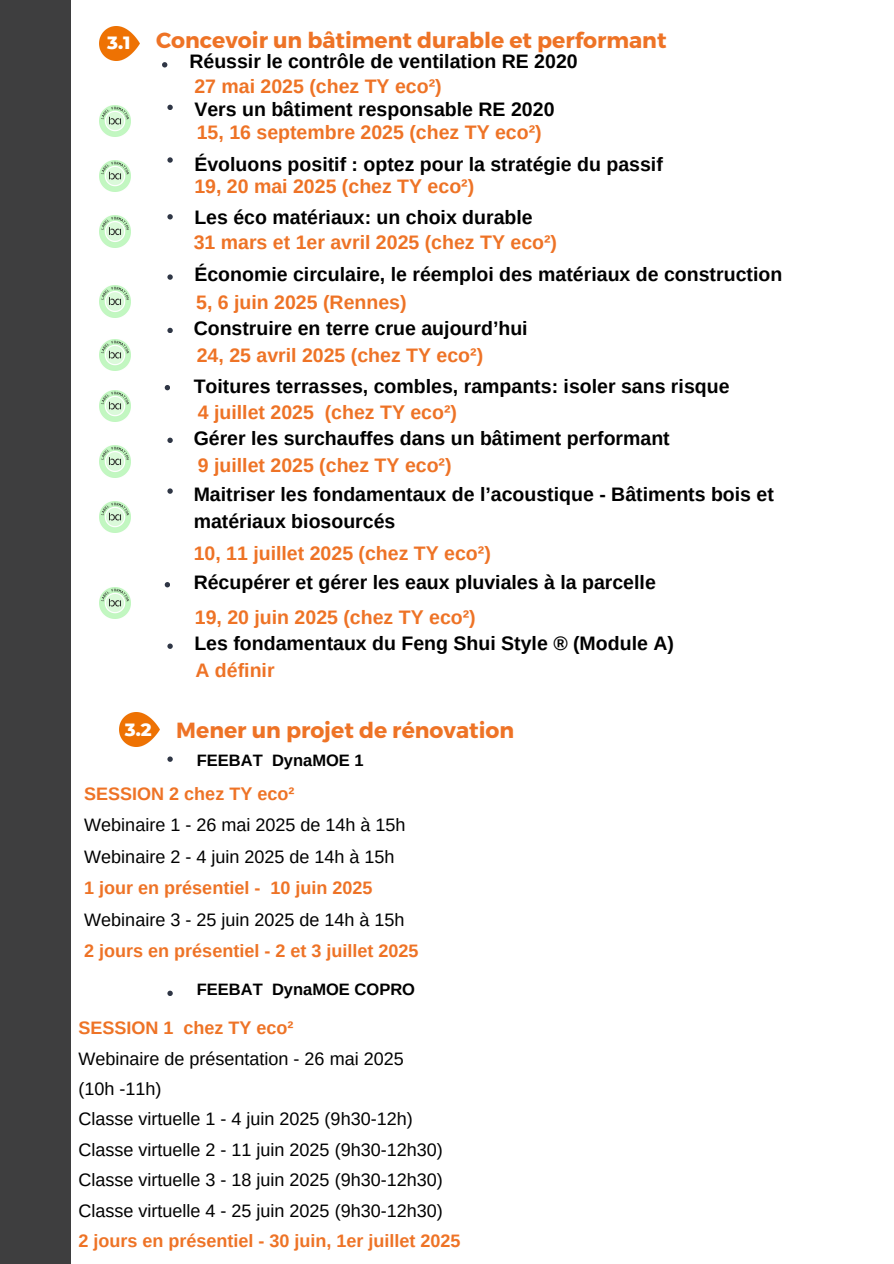
<style>
.page{position:relative;width:894px;height:1264px;background:#fff}
.page>*{position:absolute;margin:0;border:0;box-sizing:border-box;transform-origin:0 0}
.t1{font:700 21.9px "Montserrat";color:#ee7326}
.t2{font:700 19.5px/27px "Arimo";color:#000}
.t3{font:700 19.5px "Arimo";color:#ee7326}
.t4{font:800 18.15px "Montserrat";color:#fff}
.t5{font:18px/30.5px "Arimo";color:#000}
.t6{font:700 16.5px "Arimo";color:#000}
.s1{font-weight:700;color:#ee7326}
</style>
<div class="page">
<div style="left:0;top:0;width:70px;height:1263px;background:#3e3e3f"></div>
<svg style="left:167px;top:756px;width:6px;height:5px"></svg>
<img style="left:99px;top:26px;width:41px;height:34px">
<img style="left:119px;top:713px;width:41px;height:33px">
<svg style="left:167px;top:990px;width:6px;height:6px"></svg>
<svg style="left:167px;top:105px;width:6px;height:5px"></svg>
<svg style="left:167px;top:157px;width:6px;height:6px"></svg>
<svg style="left:167px;top:214px;width:6px;height:5px"></svg>
<svg style="left:167px;top:274px;width:6px;height:6px"></svg>
<svg style="left:167px;top:328px;width:6px;height:5px"></svg>
<svg style="left:165px;top:385px;width:5px;height:5px"></svg>
<svg style="left:167px;top:437px;width:6px;height:6px"></svg>
<svg style="left:167px;top:488px;width:6px;height:6px"></svg>
<svg style="left:165px;top:582px;width:5px;height:5px"></svg>
<svg style="left:167px;top:643px;width:6px;height:6px"></svg>
<svg style="left:162px;top:62px;width:5px;height:5px"></svg>
<img style="left:99px;top:160px;width:32px;height:31px">
<img style="left:99px;top:105px;width:32px;height:32px">
<img style="left:99px;top:216px;width:32px;height:31px">
<img style="left:99px;top:286px;width:32px;height:31px">
<img style="left:99px;top:339px;width:32px;height:32px">
<img style="left:99px;top:390px;width:32px;height:32px">
<img style="left:99px;top:445px;width:32px;height:32px">
<img style="left:99px;top:587px;width:32px;height:32px">
<img style="left:99px;top:501px;width:32px;height:32px">
<p class="t4" style="left:107px;top:32px;width:25px">3.1</p>
<p class="t1" style="left:156px;top:26px;width:511px">Concevoir un bâtiment durable et performant</p>
<h2 class="t2" style="left:189px;top:47px;width:389px">Réussir le contrôle de ventilation RE 2020</h2>
<p class="t3" style="left:194px;top:75px;width:249px">27 mai 2025 (chez TY eco²)</p>
<p class="t2" style="left:194px;top:96px;width:361px">Vers un bâtiment responsable RE 2020</p>
<p class="t3" style="left:197px;top:121px;width:346px">15, 16 septembre 2025 (chez TY eco²)</p>
<p class="t2" style="left:194px;top:150px;width:470px">Évoluons positif : optez pour la stratégie du passif</p>
<p class="t3" style="left:194px;top:176px;width:281px">19, 20 mai 2025 (chez TY eco²)</p>
<p class="t2" style="left:194px;top:204px;width:340px">Les éco matériaux: un choix durable</p>
<p class="t3" style="left:194px;top:231px;width:365px">31 mars et 1er avril 2025 (chez TY eco²)</p>
<p class="t2" style="left:194px;top:261px;width:589px">Économie circulaire, le réemploi des matériaux de construction</p>
<h2 class="t3" style="left:196px;top:291px;width:212px">5, 6 juin 2025 (Rennes)</h2>
<p class="t2" style="left:194px;top:314px;width:335px">Construire en terre crue aujourd’hui</p>
<h2 class="t3" style="left:197px;top:344px;width:288px">24, 25 avril 2025 (chez TY eco²)</h2>
<p class="t2" style="left:194px;top:373px;width:537px">Toitures terrasses, combles, rampants: isoler sans risque</p>
<h2 class="t3" style="left:198px;top:401px;width:117px">4 juillet 2025</h2>
<p class="t3" style="left:325px;top:401px;width:134px">(chez TY eco²)</p>
<h2 class="t2" style="left:194px;top:425px;width:477px">Gérer les surchauffes dans un bâtiment performant</h2>
<p class="t3" style="left:198px;top:454px;width:255px">9 juillet 2025 (chez TY eco²)</p>
<h2 class="t2" style="left:194px;top:480px;width:581px">Maitriser les fondamentaux de l’acoustique - Bâtiments bois et matériaux biosourcés</h2>
<p class="t3" style="left:194px;top:542px;width:298px">10, 11 juillet 2025 (chez TY eco²)</p>
<h2 class="t2" style="left:194px;top:569px;width:463px">Récupérer et gérer les eaux pluviales à la parcelle</h2>
<p class="t3" style="left:195px;top:606px;width:282px">19, 20 juin 2025 (chez TY eco²)</p>
<h2 class="t2" style="left:194px;top:630px;width:481px">Les fondamentaux du Feng Shui Style ® (Module A)</h2>
<p class="t3" style="left:195px;top:659px;width:81px">A définir</p>
<p class="t4" style="left:125px;top:718px;width:28px">3.2</p>
<p class="t1" style="left:176px;top:716px;width:339px">Mener un projet de rénovation</p>
<h2 class="t6" style="left:197px;top:751px;width:168px">FEEBAT DynaMOE 1</h2>
<h2 class="t5" style="left:84px;top:777px;width:335px;line-height:31.5px"><span class="s1">SESSION 2 chez TY eco²<br></span>Webinaire 1 - 26 mai 2025 de 14h à 15h Webinaire 2 - 4 juin 2025 de 14h à 15h<br><span class="s1">1 jour en présentiel - 10 juin 2025<br></span>Webinaire 3 - 25 juin 2025 de 14h à 15h <span class="s1">2 jours en présentiel - 2 et 3 juillet 2025</span></h2>
<p class="t6" style="left:197px;top:980px;width:220px">FEEBAT DynaMOE COPRO</p>
<p class="t5" style="left:78px;top:1012px;width:383px"><span class="s1">SESSION 1 chez TY eco²<br></span>Webinaire de présentation - 26 mai 2025<br>(10h -11h)<br>Classe virtuelle 1 - 4 juin 2025 (9h30-12h)<br>Classe virtuelle 2 - 11 juin 2025 (9h30-12h30)<br>Classe virtuelle 3 - 18 juin 2025 (9h30-12h30)<br>Classe virtuelle 4 - 25 juin 2025 (9h30-12h30)<br><span class="s1">2 jours en présentiel - 30 juin, 1er juillet 2025</span></p>
</div>
